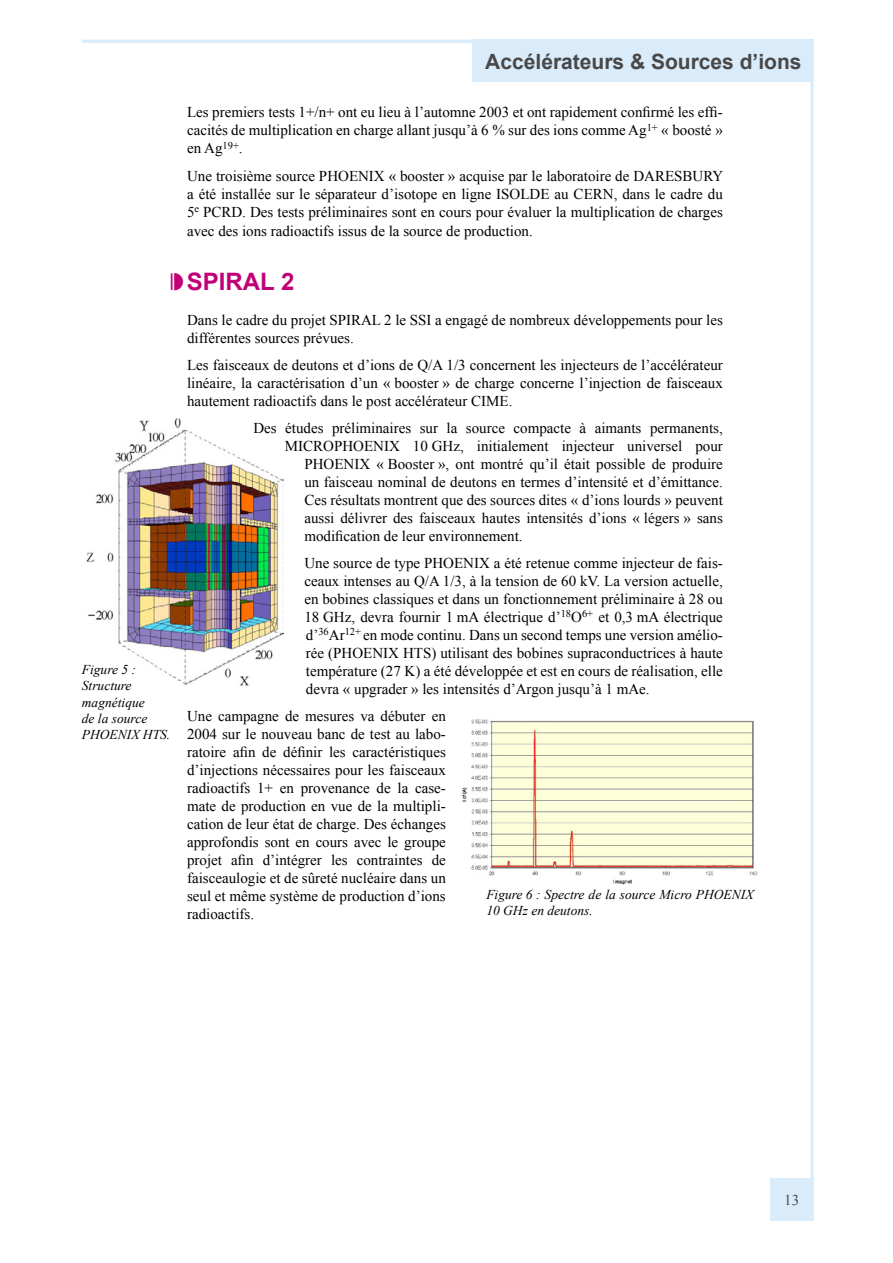
<style>
.page{position:relative;width:893px;height:1263px;background:#fff}
.page>*{position:absolute;margin:0;border:0;box-sizing:border-box;transform-origin:0 0}
.Sous-Titre{font:700 24px "Arial";color:#c10077}
.t1{font:700 21px "Arial";color:#484848}
.Corps_de_texte{font:15px/18px "Times New Roman";color:#000;text-align:justify}
.t2{font:15px "Times New Roman";color:#484848}
.Légende{font:italic 13.5px/16.2px "Times New Roman";color:#000}
</style>
<div class="page">
<hr style="left:810px;top:40px;width:3px;height:1180px;background:#daebfa">
<hr style="left:82px;top:40px;width:731px;height:3px;background:#daebfa">
<div style="left:472px;top:40px;width:341px;height:42px;background:#daebfa"></div>
<div style="left:770px;top:1178px;width:43px;height:42px;background:#daebfa"></div>
<img style="left:86px;top:418px;width:198px;height:268px">
<img style="left:462px;top:719px;width:296px;height:165px">
<p class="Légende" style="left:82px;top:661px;width:56px">Figure 5 :</p>
<p class="Légende" style="left:82px;top:677px;width:90px">Structure magnétique<br>de la source<br>PHOENIX HTS.</p>
<h2 class="t1" style="left:485px;top:48px;width:318px">Accélérateurs &amp; Sources d’ions</h2>
<p class="Corps_de_texte" style="left:187px;top:102px;width:537px">Les premiers tests 1+/n+ ont eu lieu à l’automne 2003 et ont rapidement confirmé les effi&shy;cacités de multiplication en charge allant jusqu’à 6 % sur des ions comme Ag<sup>1+</sup> « boosté » en Ag<sup>19+</sup>.</p>
<p class="Corps_de_texte" style="left:187px;top:166px;width:538px">Une troisième source PHOENIX « booster » acquise par le laboratoire de DARESBURY a été installée sur le séparateur d’isotope en ligne ISOLDE au CERN, dans le cadre du 5<sup>e</sup> PCRD. Des tests préliminaires sont en cours pour évaluer la multiplication de charges avec des ions radioactifs issus de la source de production.</p>
<p class="Sous-Titre" style="left:187px;top:266px;width:109px">SPIRAL 2</p>
<p class="Corps_de_texte" style="left:187px;top:311px;width:537px">Dans le cadre du projet SPIRAL 2 le SSI a engagé de nombreux développements pour les différentes sources prévues.</p>
<p class="Corps_de_texte" style="left:187px;top:356px;width:537px">Les faisceaux de deutons et d’ions de Q/A 1/3 concernent les injecteurs de l’accélérateur linéaire, la caractérisation d’un « booster » de charge concerne l’injection de faisceaux hautement radioactifs dans le post accélérateur CIME.</p>
<p class="Corps_de_texte" style="left:253px;top:419px;width:471px">Des études préliminaires sur la source compacte à aimants permanents,</p>
<p class="Corps_de_texte" style="left:285px;top:437px;width:440px">MICROPHOENIX 10 GHz, initialement injecteur universel pour</p>
<p class="Corps_de_texte" style="left:304px;top:455px;width:420px">PHOENIX « Booster », ont montré qu’il était possible de produire</p>
<p class="Corps_de_texte" style="left:304px;top:473px;width:420px">un faisceau nominal de deutons en termes d’intensité et d’émittance.</p>
<p class="Corps_de_texte" style="left:304px;top:491px;width:420px">Ces résultats montrent que des sources dites « d’ions lourds » peuvent</p>
<p class="Corps_de_texte" style="left:304px;top:509px;width:420px">aussi délivrer des faisceaux hautes intensités d’ions « légers » sans</p>
<p class="Corps_de_texte" style="left:304px;top:527px;width:220px">modification de leur environnement.</p>
<p class="Corps_de_texte" style="left:304px;top:554px;width:420px">Une source de type PHOENIX a été retenue comme injecteur de fais&shy;ceaux intenses au Q/A 1/3, à la tension de 60 kV. La version actuelle, en bobines classiques et dans un fonctionnement préliminaire à 28 ou 18 GHz, devra fournir 1 mA électrique d’<sup>18</sup>O<sup>6+</sup> et 0,3 mA électrique d’<sup>36</sup>Ar<sup>12+</sup> en mode continu. Dans un second temps une version amélio&shy;rée (PHOENIX HTS) utilisant des bobines supraconductrices à haute température (27 K) a été développée et est en cours de réalisation, elle devra « upgrader » les intensités d’Argon jusqu’à 1 mAe.</p>
<p class="Corps_de_texte" style="left:187px;top:707px;width:260px">Une campagne de mesures va débuter en 2004 sur le nouveau banc de test au labo&shy;ratoire afin de définir les caractéristiques d’injections nécessaires pour les faisceaux radioactifs 1+ en provenance de la case&shy;mate de production en vue de la multipli&shy;cation de leur état de charge. Des échanges approfondis sont en cours avec le groupe projet afin d’intégrer les contraintes de faisceaulogie et de sûreté nucléaire dans un seul et même système de production d’ions radioactifs.</p>
<p class="Légende" style="left:486px;top:886px;width:269px">Figure 6 : Spectre de la source Micro PHOENIX<br>10 GHz en deutons.</p>
<p class="t2" style="left:784px;top:1189px;width:16px">13</p>
</div>
